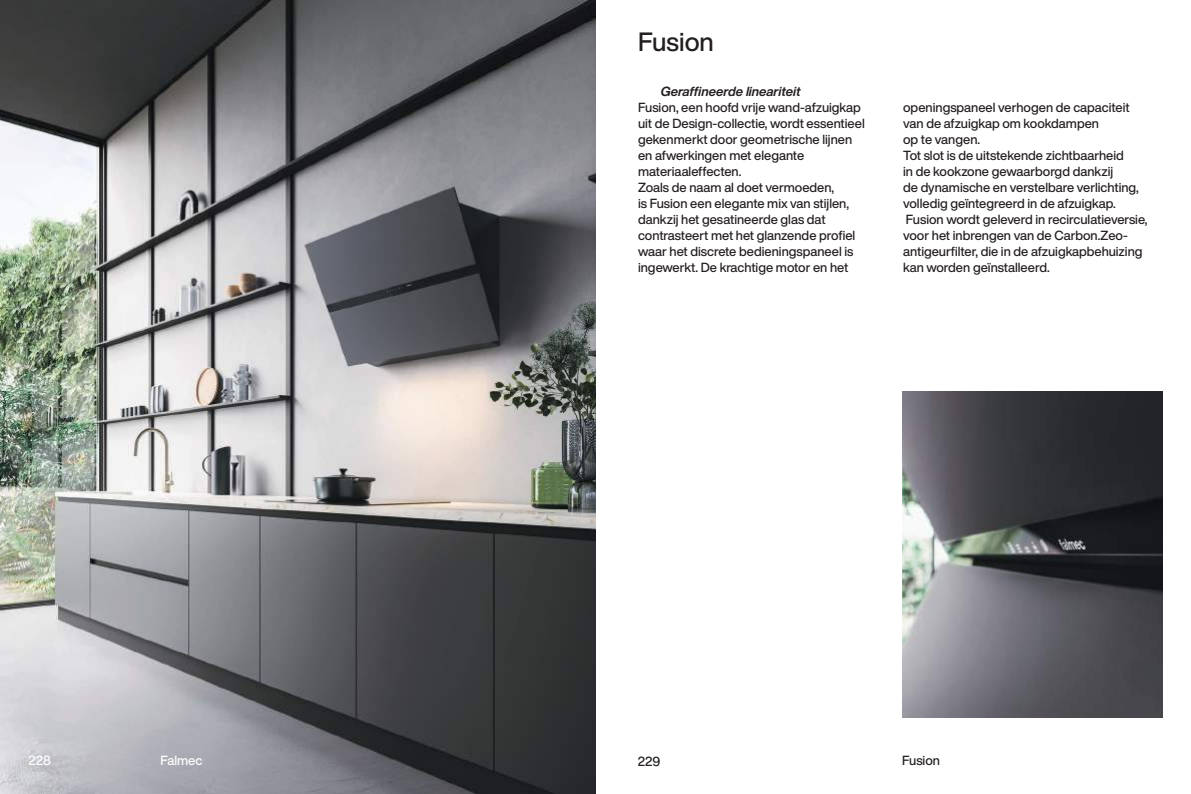
<style>
.page{position:relative;width:1191px;height:794px;background:#fff}
.page>*{position:absolute;margin:0;border:0;box-sizing:border-box;transform-origin:0 0}
.t1{font:500 26px "Helvetica Now Display";color:#241f1f}
.t2{font:500 13px/16px "Helvetica Now Display";color:#241f1f}
.t3{font:italic 700 13px "Helvetica Now Display";color:#241f1f}
.t4{font:500 13px "Helvetica Now Display";color:#fff}
</style>
<div class="page">
<img style="left:0;top:0;width:595px;height:794px">
<img style="left:902px;top:391px;width:260px;height:326px">
<h1 class="t1" style="left:638px;top:24px;width:77px">Fusion</h1>
<p class="t3" style="left:660px;top:82px;width:141px">Geraffineerde lineariteit</p>
<p class="t2" style="left:638px;top:99px;width:228px">Fusion, een hoofd vrije wand-afzuigkap uit de Design-collectie, wordt essentieel gekenmerkt door geometrische lijnen en afwerkingen met elegante materiaaleffecten.<br>Zoals de naam al doet vermoeden,<br>is Fusion een elegante mix van stijlen, dankzij het gesatineerde glas dat contrasteert met het glanzende profiel waar het discrete bedieningspaneel is ingewerkt. De krachtige motor en het</p>
<p class="t2" style="left:903px;top:99px;width:246px">openingspaneel verhogen de capaciteit van de afzuigkap om kookdampen<br>op te vangen.<br>Tot slot is de uitstekende zichtbaarheid<br>in de kookzone gewaarborgd dankzij<br>de dynamische en verstelbare verlichting, volledig geïntegreerd in de afzuigkap.<br>Fusion wordt geleverd in recirculatieversie, voor het inbrengen van de Carbon.Zeo&shy;antigeurfilter, die in de afzuigkapbehuizing kan worden geïnstalleerd.</p>
<p class="t4" style="left:28px;top:752px;width:24px">228</p>
<p class="t4" style="left:160px;top:752px;width:44px">Falmec</p>
<p class="t2" style="left:638px;top:753px;width:24px">229</p>
<p class="t2" style="left:902px;top:752px;width:39px">Fusion</p>
</div>
